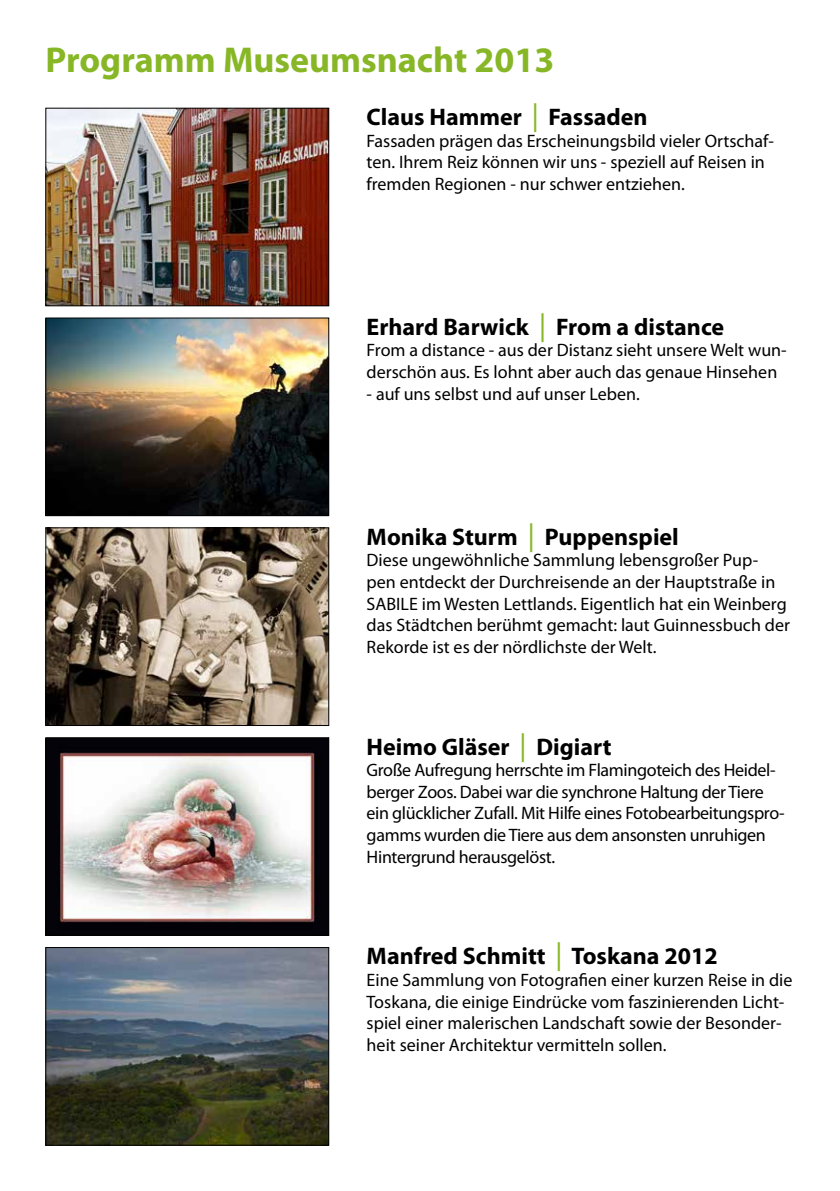
<style>
.page{position:relative;width:840px;height:1191px;background:#fff}
.page>*{position:absolute;margin:0;border:0;box-sizing:border-box;transform-origin:0 0}
.t1{font:700 36px "Myriad Pro";color:#87b726}
.t2{font:700 24px "Myriad Pro";color:#000}
.t3{font:18px/21.6px "Myriad Pro";color:#000}
.t4{font:18px/21.6px "Myriad Pro";letter-spacing:-.02em;color:#000}
.s1{font-family:"Impact";font-weight:400;color:#87b726}
</style>
<div class="page">
<img style="left:47px;top:110px;width:280px;height:194px">
<div style="left:45px;top:108px;width:284px;height:198px;border:1px solid #000"></div>
<img style="left:47px;top:319px;width:280px;height:195px">
<div style="left:45px;top:317px;width:284px;height:199px;border:1px solid #000"></div>
<img style="left:47px;top:529px;width:280px;height:195px">
<div style="left:45px;top:527px;width:284px;height:199px;border:1px solid #000"></div>
<img style="left:47px;top:739px;width:280px;height:194px">
<div style="left:45px;top:737px;width:284px;height:198px;border:1px solid #000"></div>
<img style="left:47px;top:949px;width:280px;height:194px">
<div style="left:45px;top:947px;width:284px;height:198px;border:1px solid #000"></div>
<h1 class="t1" style="left:45px;top:37px;width:510px">Programm Museumsnacht 2013</h1>
<h2 class="t2" style="left:366px;top:101px;width:282px">Claus Hammer <span class="s1">│</span> Fassaden</h2>
<p class="t3" style="left:366px;top:129px;width:408px">Fassaden prägen das Erscheinungsbild vieler Ortschaf&shy;ten. Ihrem Reiz können wir uns - speziell auf Reisen in fremden Regionen - nur schwer entziehen.</p>
<h2 class="t2" style="left:366px;top:311px;width:359px">Erhard Barwick <span class="s1">│</span> From a distance</h2>
<p class="t3" style="left:366px;top:339px;width:421px">From a distance - aus der Distanz sieht unsere Welt wun&shy;derschön aus. Es lohnt aber auch das genaue Hinsehen</p>
<p class="t3" style="left:366px;top:382px;width:274px">- auf uns selbst und auf unser Leben.</p>
<h2 class="t2" style="left:366px;top:521px;width:313px">Monika Sturm <span class="s1">│</span> Puppenspiel</h2>
<p class="t3" style="left:366px;top:549px;width:424px">Diese ungewöhnliche Sammlung lebensgroßer Pup&shy;pen entdeckt der Durchreisende an der Hauptstraße in SABILE im Westen Lettlands. Eigentlich hat ein Weinberg das Städtchen berühmt gemacht: laut Guinnessbuch der Rekorde ist es der nördlichste der Welt.</p>
<h2 class="t2" style="left:366px;top:731px;width:246px">Heimo Gläser <span class="s1">│</span> Digiart</h2>
<p class="t4" style="left:366px;top:759px;width:419px">Große Aufregung herrschte im Flamingoteich des Heidel&shy;berger Zoos. Dabei war die synchrone Haltung der Tiere ein glücklicher Zufall. Mit Hilfe eines Fotobearbeitungspro&shy;gamms wurden die Tiere aus dem ansonsten unruhigen Hintergrund herausgelöst.</p>
<h2 class="t2" style="left:366px;top:940px;width:352px">Manfred Schmitt <span class="s1">│</span> Toskana 2012</h2>
<p class="t3" style="left:366px;top:969px;width:427px">Eine Sammlung von Fotografien einer kurzen Reise in die Toskana, die einige Eindrücke vom faszinierenden Licht&shy;spiel einer malerischen Landschaft sowie der Besonder&shy;heit seiner Architektur vermitteln sollen.</p>
</div>
